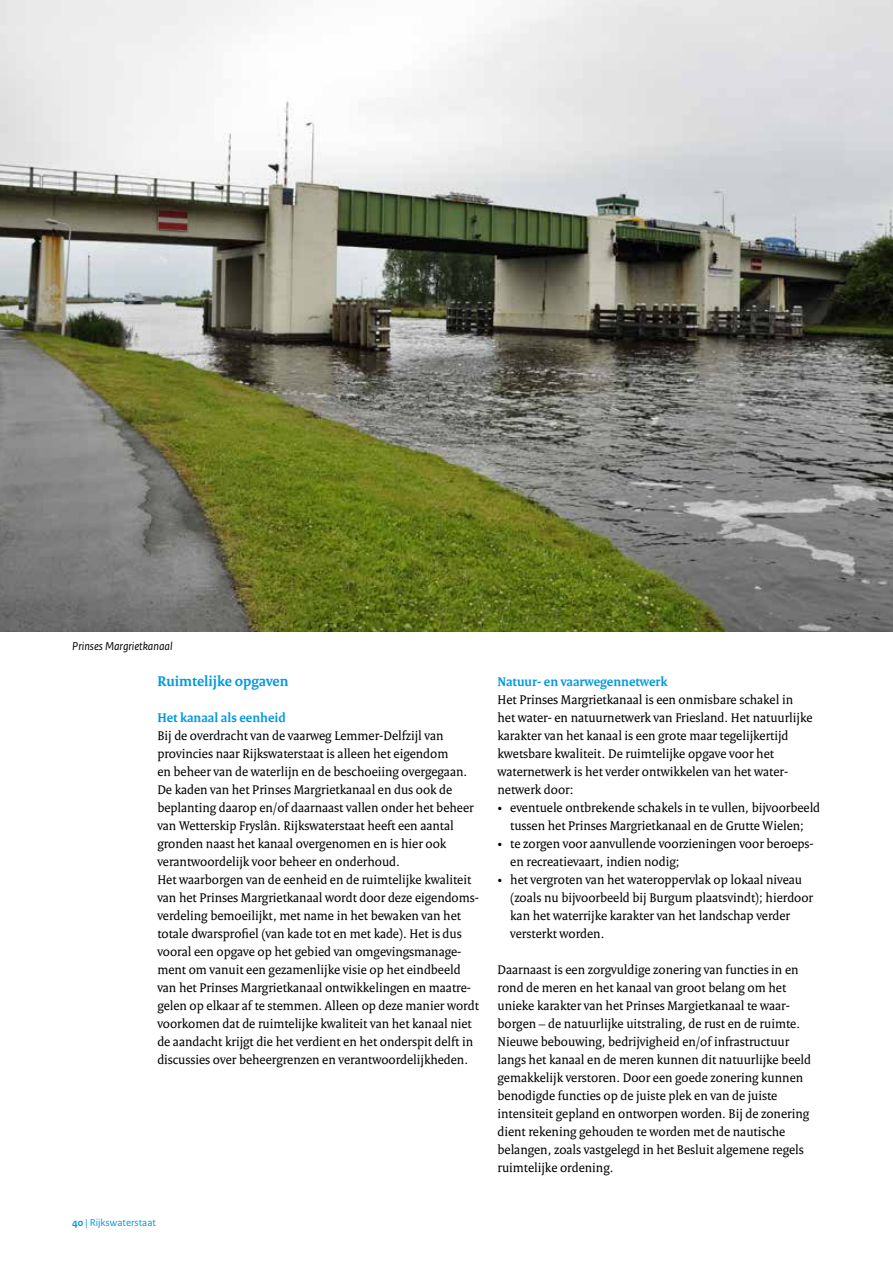
<style>
.page{position:relative;width:893px;height:1263px;background:#fff}
.page>*{position:absolute;margin:0;border:0;box-sizing:border-box;transform-origin:0 0}
.t1{font:700 15px "Rijksoverheid Serif";color:#0099e0}
.t2{font:13.5px/18px "Rijksoverheid Serif";color:#000}
.t3{font:700 13.5px "Rijksoverheid Serif";color:#0099e0}
.t4{font:italic 12px "Rijksoverheid Sans Text";color:#000}
.t5{font:10.5px "Rijksoverheid Sans Text";color:#0099e0}
.s1{font-weight:700}
</style>
<div class="page">
<img style="left:0;top:0;width:893px;height:631px">
<p class="t4" style="left:72px;top:639px;width:102px">Prinses Margrietkanaal</p>
<p class="t1" style="left:157px;top:672px;width:133px">Ruimtelijke opgaven</p>
<p class="t3" style="left:157px;top:709px;width:130px">Het kanaal als eenheid</p>
<p class="t2" style="left:157px;top:726px;width:323px">Bij de overdracht van de vaarweg Lemmer-Delfzijl van provincies naar Rijkswaterstaat is alleen het eigendom<br>en beheer van de waterlijn en de beschoeiing overgegaan.<br>De kaden van het Prinses Margrietkanaal en dus ook de beplanting daarop en/of daarnaast vallen onder het beheer van Wetterskip Fryslân. Rijkswaterstaat heeft een aantal gronden naast het kanaal overgenomen en is hier ook verantwoordelijk voor beheer en onderhoud.<br>Het waarborgen van de eenheid en de ruimtelijke kwaliteit van het Prinses Margrietkanaal wordt door deze eigendoms&shy;verdeling bemoeilijkt, met name in het bewaken van het totale dwarsprofiel (van kade tot en met kade). Het is dus vooral een opgave op het gebied van omgevingsmanage&shy;ment om vanuit een gezamenlijke visie op het eindbeeld van het Prinses Margrietkanaal ontwikkelingen en maatre&shy;gelen op elkaar af te stemmen. Alleen op deze manier wordt voorkomen dat de ruimtelijke kwaliteit van het kanaal niet de aandacht krijgt die het verdient en het onderspit delft in discussies over beheergrenzen en verantwoordelijkheden.</p>
<p class="t5" style="left:72px;top:1216px;width:85px"><span class="s1">40</span> | Rijkswaterstaat</p>
<p class="t3" style="left:497px;top:673px;width:171px">Natuur- en vaarwegennetwerk</p>
<p class="t2" style="left:497px;top:690px;width:316px">Het Prinses Margrietkanaal is een onmisbare schakel in het water- en natuurnetwerk van Friesland. Het natuurlijke karakter van het kanaal is een grote maar tegelijkertijd kwetsbare kwaliteit. De ruimtelijke opgave voor het waternetwerk is het verder ontwikkelen van het water&shy;netwerk door:</p>
<p class="t2" style="left:497px;top:798px;width:324px;text-align:center">• eventuele ontbrekende schakels in te vullen, bijvoorbeeld tussen het Prinses Margrietkanaal en de Grutte Wielen;</p>
<p class="t2" style="left:510px;top:834px;width:305px;text-indent:-13px">• te zorgen voor aanvullende voorzieningen voor beroeps&shy;en recreatievaart, indien nodig;</p>
<p class="t2" style="left:510px;top:870px;width:304px;text-indent:-13px">• het vergroten van het wateroppervlak op lokaal niveau (zoals nu bijvoorbeeld bij Burgum plaatsvindt); hierdoor kan het waterrijke karakter van het landschap verder versterkt worden.</p>
<p class="t2" style="left:497px;top:960px;width:315px">Daarnaast is een zorgvuldige zonering van functies in en rond de meren en het kanaal van groot belang om het unieke karakter van het Prinses Margietkanaal te waar&shy;borgen – de natuurlijke uitstraling, de rust en de ruimte.<br>Nieuwe bebouwing, bedrijvigheid en/of infrastructuur langs het kanaal en de meren kunnen dit natuurlijke beeld gemakkelijk verstoren. Door een goede zonering kunnen benodigde functies op de juiste plek en van de juiste intensiteit gepland en ontworpen worden. Bij de zonering dient rekening gehouden te worden met de nautische belangen, zoals vastgelegd in het Besluit algemene regels ruimtelijke ordening.</p>
</div>
